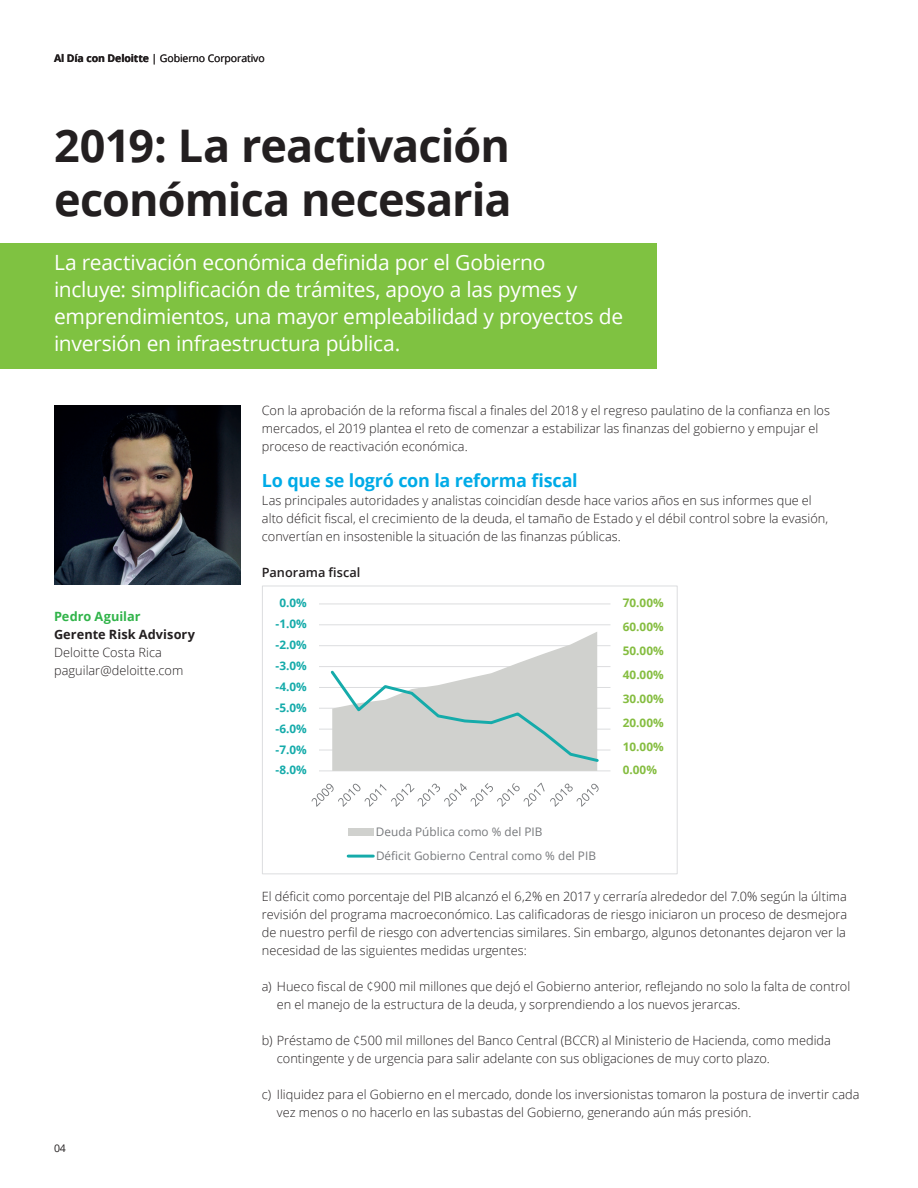
<style>
.page{position:relative;width:918px;height:1188px;background:#fff}
.page>*{position:absolute;margin:0;border:0;box-sizing:border-box;transform-origin:0 0}
.t1{font:700 45px/54px "Open Sans";letter-spacing:-.02em;color:#231f20}
.t2{font:21px/27px "Open Sans";letter-spacing:-.015em;color:#fff}
.t3{font:700 18px "Open Sans";letter-spacing:-.015em;color:#00abe7}
.t4{font:300 12.75px/18px "Open Sans";letter-spacing:.005em;color:#231f20}
.t5{font:700 12.75px "Open Sans";letter-spacing:.005em;color:#231f20}
.t6{font:600 12.75px "Open Sans";color:#231f20}
.t7{font:700 12.75px "Open Sans";color:#31b44a}
.t8{font:11.85px/23.7px "Open Sans";color:#76787b}
.t9{font:700 11.85px "Open Sans";color:#85bd40}
.t10{font:700 11.85px "Open Sans";color:#15abaa}
.t11{font:10.5px "Open Sans";letter-spacing:-.01em;color:#231f20}
.s1{font-weight:700}
</style>
<div class="page">
<div style="left:0;top:243px;width:656px;height:126px;background:#7fc241"></div>
<img style="left:54px;top:405px;width:186px;height:180px">
<hr style="left:319px;top:770px;width:291px;height:1px;background:#dcdddf">
<hr style="left:319px;top:750px;width:291px;height:1px;background:#dcdddf">
<hr style="left:319px;top:729px;width:291px;height:1px;background:#dcdddf">
<hr style="left:319px;top:708px;width:291px;height:1px;background:#dcdddf">
<hr style="left:319px;top:687px;width:291px;height:1px;background:#dcdddf">
<hr style="left:319px;top:666px;width:291px;height:1px;background:#dcdddf">
<hr style="left:319px;top:645px;width:291px;height:1px;background:#dcdddf">
<hr style="left:319px;top:624px;width:291px;height:1px;background:#dcdddf">
<hr style="left:319px;top:603px;width:291px;height:1px;background:#dcdddf">
<svg style="left:328px;top:632px;width:273px;height:139px"></svg>
<svg style="left:312px;top:783px;width:287px;height:24px"></svg>
<div style="left:348px;top:829px;width:25px;height:7px;background:#d0d1ce"></div>
<hr style="left:348px;top:855px;width:25px;height:3px;background:#15abaa">
<div style="left:262px;top:585px;width:416px;height:289px;border:1px solid #dcdddf"></div>
<p class="t11" style="left:54px;top:51px;width:212px"><span class="s1">Al Día con Deloitte</span> | Gobierno Corporativo</p>
<h1 class="t1" style="left:54px;top:118px;width:459px">2019: La reactivación económica necesaria</h1>
<h2 class="t2" style="left:54px;top:248px;width:571px">La reactivación económica definida por el Gobierno<br>incluye: simplificación de trámites, apoyo a las pymes y emprendimientos, una mayor empleabilidad y proyectos de inversión en infraestructura pública.</h2>
<p class="t4" style="left:262px;top:401px;width:570px">Con la aprobación de la reforma fiscal a finales del 2018 y el regreso paulatino de la confianza en los mercados, el 2019 plantea el reto de comenzar a estabilizar las finanzas del gobierno y empujar el proceso de reactivación económica.</p>
<h3 class="t3" style="left:262px;top:468px;width:317px">Lo que se logró con la reforma fiscal</h3>
<p class="t4" style="left:262px;top:491px;width:568px">Las principales autoridades y analistas coincidían desde hace varios años en sus informes que el alto déficit fiscal, el crecimiento de la deuda, el tamaño de Estado y el débil control sobre la evasión, convertían en insostenible la situación de las finanzas públicas.</p>
<p class="t6" style="left:262px;top:563px;width:100px">Panorama fiscal</p>
<p class="t7" style="left:54px;top:607px;width:88px">Pedro Aguilar</p>
<p class="t5" style="left:54px;top:625px;width:143px">Gerente Risk Advisory</p>
<p class="t4" style="left:54px;top:643px;width:131px">Deloitte Costa Rica paguilar@deloitte.com</p>
<p class="t11" style="left:54px;top:1141px;width:13px">04</p>
<p class="t10" style="left:279px;top:595px;width:29px">0.0%</p>
<p class="t10" style="left:276px;top:616px;width:33px">-1.0%</p>
<p class="t10" style="left:276px;top:637px;width:33px">-2.0%</p>
<p class="t10" style="left:276px;top:657px;width:33px">-3.0%</p>
<p class="t10" style="left:276px;top:678px;width:33px">-4.0%</p>
<p class="t10" style="left:276px;top:699px;width:33px">-5.0%</p>
<p class="t10" style="left:276px;top:720px;width:33px">-6.0%</p>
<p class="t10" style="left:276px;top:741px;width:33px">-7.0%</p>
<p class="t10" style="left:276px;top:762px;width:33px">-8.0%</p>
<p class="t9" style="left:623px;top:595px;width:42px">70.00%</p>
<p class="t9" style="left:623px;top:619px;width:42px">60.00%</p>
<p class="t9" style="left:623px;top:643px;width:42px">50.00%</p>
<p class="t9" style="left:623px;top:666px;width:42px">40.00%</p>
<p class="t9" style="left:623px;top:690px;width:42px">30.00%</p>
<p class="t9" style="left:623px;top:714px;width:42px">20.00%</p>
<p class="t9" style="left:623px;top:738px;width:42px">10.00%</p>
<p class="t9" style="left:623px;top:762px;width:36px">0.00%</p>
<p class="t8" style="left:376px;top:819px;width:221px">Deuda Pública como % del PIB<br>Déficit Gobierno Central como % del PIB</p>
<p class="t4" style="left:262px;top:887px;width:587px;text-align:justify">El déficit como porcentaje del PIB alcanzó el 6,2% en 2017 y cerraría alrededor del 7.0% según la última revisión del programa macroeconómico. Las calificadoras de riesgo iniciaron un proceso de desmejora de nuestro perfil de riesgo con advertencias similares. Sin embargo, algunos detonantes dejaron ver la necesidad de las siguientes medidas urgentes:</p>
<p class="t4" style="left:277px;top:977px;width:575px;text-indent:-15px">a) Hueco fiscal de ¢900 mil millones que dejó el Gobierno anterior, reflejando no solo la falta de control en el manejo de la estructura de la deuda, y sorprendiendo a los nuevos jerarcas.</p>
<p class="t4" style="left:277px;top:1031px;width:556px;text-indent:-15px">b) Préstamo de ¢500 mil millones del Banco Central (BCCR) al Ministerio de Hacienda, como medida contingente y de urgencia para salir adelante con sus obligaciones de muy corto plazo.</p>
<p class="t4" style="left:277px;top:1085px;width:584px;text-indent:-15px">c) Iliquidez para el Gobierno en el mercado, donde los inversionistas tomaron la postura de invertir cada vez menos o no hacerlo en las subastas del Gobierno, generando aún más presión.</p>
</div>
